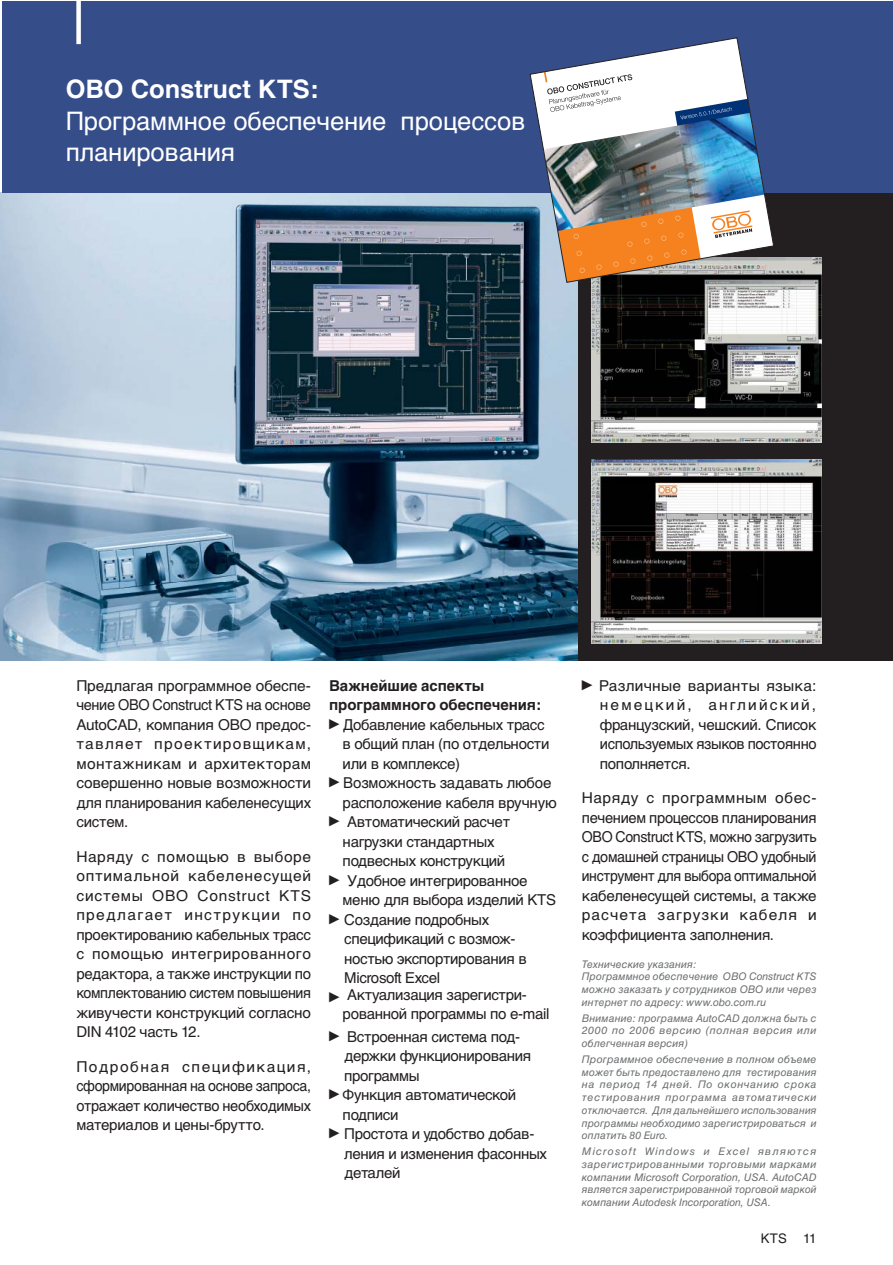
<style>
.page{position:relative;width:893px;height:1265px;background:#fff}
.page>*{position:absolute;margin:0;border:0;box-sizing:border-box;transform-origin:0 0}
.t1{font:25.5px/31.5px "Helvetica Cyr Upright";letter-spacing:-.005em;color:#fff}
.t2{font:700 25.5px "Helvetica Cyr";color:#fff}
.t3{font:15px/19.5px "Helvetica Cyr Upright";letter-spacing:-.02em;color:#231f20}
.t4{font:700 15px/19.5px "Helvetica Cyr";letter-spacing:-.005em;color:#231f20}
.t5{font:13.2px "Helvetica Cyr Upright";color:#231f20}
.t6{font:10.5px/12.8px "Helvetica Cyr Inclined";letter-spacing:.01em;color:#6c6e70;text-align:justify}
.s1{font-family:"Universal Newswith Comm Pi";font-size:10.5px}
</style>
<div class="page">
<img style="left:0;top:193px;width:578px;height:468px">
<div style="left:3px;top:2px;width:889px;height:191px;background:#354d89"></div>
<div style="left:76px;top:2px;width:5px;height:42px;background:#fff"></div>
<div style="left:578px;top:193px;width:314px;height:255px;background:#231f20"></div>
<img style="left:591px;top:258px;width:230px;height:184px">
<div style="left:578px;top:446px;width:314px;height:215px;background:#231f20"></div>
<img style="left:591px;top:459px;width:230px;height:185px">
<img style="left:529px;top:37px;width:245px;height:246px">
<h1 class="t2" style="left:66px;top:74px;width:254px">OBO Construct KTS:</h1>
<h1 class="t1" style="left:66px;top:108px;width:461px">Программное обеспечение процессов планирования</h1>
<p class="t3" style="left:76px;top:677px;width:236px;text-align:justify">Предлагая программное обеспе&shy;чение OBO Construct KTS на основе AutoCAD, компания ОВО предос&shy;тавляет проектировщикам, монтажникам и архитекторам совершенно новые возможности для планирования кабеленесущих систем.</p>
<p class="t3" style="left:76px;top:848px;width:236px;text-align:justify">Наряду с помощью в выборе оптимальной кабеленесущей системы OBO Construct KTS предлагает инструкции по проектированию кабельных трасс с помощью интегрированного редактора, а также инструкции по комплектованию систем повышения живучести конструкций согласно DIN 4102 часть 12.</p>
<p class="t3" style="left:76px;top:1058px;width:236px;text-align:justify">Подробная спецификация, сформированная на основе запроса, отражает количество необходимых материалов и цены-брутто.</p>
<p class="t4" style="left:329px;top:676px;width:213px">Важнейшие аспекты программного обеспечения:</p>
<p class="t3" style="left:342px;top:716px;width:208px;text-indent:-14px"><sup>-</sup> Добавление кабельных трасс в общий план (по отдельности или в комплексе)</p>
<p class="t3" style="left:342px;top:775px;width:216px;text-indent:-14px"><sup>-</sup> Возможность задавать любое расположение кабеля вручную</p>
<p class="t3" style="left:329px;top:814px;width:182px;text-align:center"><sup>-</sup> Автоматический расчет нагрузки стандартных подвесных конструкций</p>
<p class="t3" style="left:342px;top:872px;width:215px;text-indent:-14px"><sup>-</sup> Удобное интегрированное меню для выбора изделий KTS</p>
<p class="t3" style="left:344px;top:911px;width:184px;text-indent:-15px"><sup>-</sup> Создание подробных спецификаций с возмож&shy;ностью экспортирования в<br>Microsoft Excel</p>
<p class="t3" style="left:342px;top:986px;width:208px;text-indent:-14px"><span class="s1">-</span> Актуализация зарегистри&shy;рованной программы по e-mail</p>
<p class="t3" style="left:344px;top:1028px;width:189px;text-indent:-15px"><sup>-</sup> Встроенная система под&shy;держки функционирования программы</p>
<p class="t3" style="left:342px;top:1087px;width:175px;text-indent:-14px"><sup>-</sup> Функция автоматической подписи</p>
<p class="t3" style="left:344px;top:1126px;width:204px;text-indent:-15px"><sup>-</sup> Простота и удобство добав&shy;ления и изменения фасонных деталей</p>
<p class="t3" style="left:600px;top:677px;width:218px;text-align:justify;text-indent:-18px"><sup>-</sup> Различные варианты языка: немецкий, английский, французский, чешский. Список используемых языков постоянно пополняется.</p>
<p class="t3" style="left:582px;top:790px;width:236px;text-align:justify">Наряду с программным обес&shy;печением процессов планирования OBO Construct KTS, можно загрузить с домашней страницы ОВО удобный инструмент для выбора оптимальной кабеленесущей системы, а также расчета загрузки кабеля и коэффициента заполнения.</p>
<p class="t6" style="left:582px;top:958px;width:236px;text-align:left">Технические указания:<br>Программное обеспечение OBO Construct KTS можно заказать у сотрудников ОВО или через интернет по адресу: www.obo.com.ru</p>
<p class="t6" style="left:582px;top:1012px;width:236px">Внимание: программа AutoCAD должна быть с 2000 по 2006 версию (полная версия или облегченная версия)</p>
<p class="t6" style="left:582px;top:1054px;width:236px">Программное обеспечение в полном объеме может быть предоставлено для тестирования на период 14 дней. По окончанию срока тестирования программа автоматически отключается. Для дальнейшего использования программы необходимо зарегистрироваться и оплатить 80 Euro.</p>
<p class="t6" style="left:582px;top:1146px;width:236px">Microsoft Windows и Excel являются зарегистрированными торговыми марками компании Microsoft Corporation, USA. AutoCAD является зарегистрированной торговой маркой компании Autodesk Incorporation, USA.</p>
<p class="t5" style="left:760px;top:1233px;width:57px">KTS 11</p>
</div>
